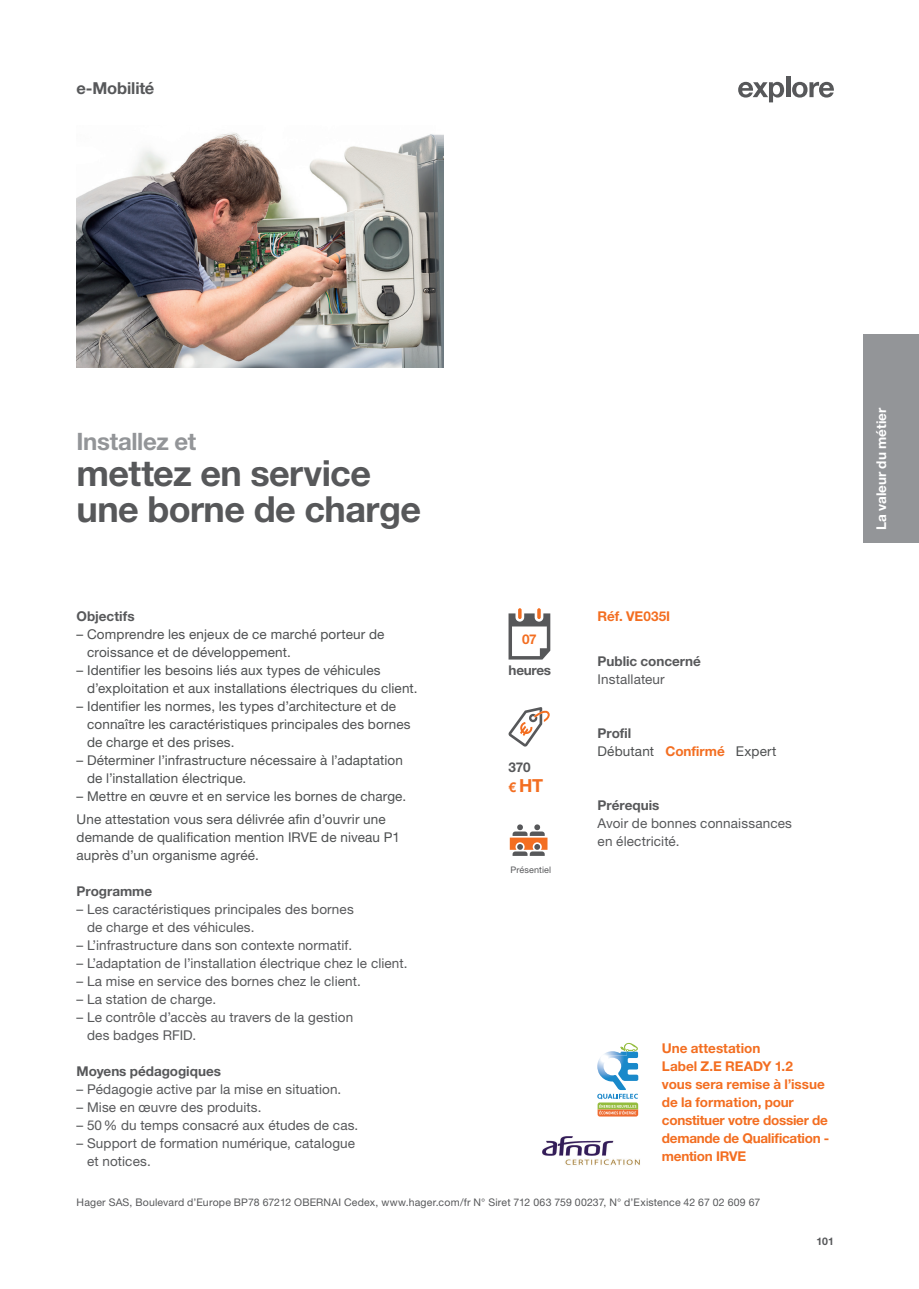
<style>
.page{position:relative;width:919px;height:1289px;background:#fff}
.page>*{position:absolute;margin:0;border:0;box-sizing:border-box;transform-origin:0 0}
.t1{font:700 36px/36px "Helvetica Neue LTW1 G";letter-spacing:-.015em;color:#57585a}
.t2{font:700 24px "Helvetica Neue LTW1 G";letter-spacing:-.015em;color:#939598}
.t3{font:700 18px "Helvetica Neue LTW1 G";color:#f36e21}
.t4{font:700 16.5px "Helvetica Neue LTW1 G";letter-spacing:-.01em;color:#57585a}
.t5{font:13.5px/18px "Helvetica Neue LTW1 G";letter-spacing:.01em;color:#4e5051}
.t6{font:13.5px/18px "Helvetica Neue LTW1 G";letter-spacing:.01em;color:#57585a}
.t7{font:700 13.5px/18px "Helvetica Neue LTW1 G";letter-spacing:-.02em;color:#f36e21}
.t8{font:700 13.5px "Helvetica Neue LTW1 G";color:#57585a}
.t9{font:700 13.5px "Helvetica Neue LTW1 G";color:#fff}
.t10{font:700 13.5px "Helvetica Neue LTW1 G";letter-spacing:.005em;color:#f36e21}
.t11{font:10.5px "Helvetica Neue LTW1 G";letter-spacing:.015em;color:#57585a}
.t12{font:700 10.5px "Helvetica Neue LTW1 G";color:#57585a}
.t13{font:9px "Helvetica Neue LTW1 G";letter-spacing:.01em;color:#57585a}
.s1{font-size:13.5px}
.s2{font-weight:700;color:#57585a}
.s3{font-weight:700;color:#f36e21}
</style>
<div class="page">
<img style="left:77px;top:132px;width:366px;height:236px">
<svg style="left:738px;top:82px;width:46px;height:20px"></svg>
<div style="left:785px;top:77px;width:5px;height:20px;background:#57585a"></div>
<svg style="left:792px;top:82px;width:41px;height:16px"></svg>
<svg style="left:508px;top:608px;width:42px;height:51px"></svg>
<svg style="left:508px;top:707px;width:41px;height:39px"></svg>
<svg style="left:509px;top:824px;width:38px;height:31px"></svg>
<div style="left:863px;top:334px;width:55px;height:208px;background:#939598"></div>
<svg style="left:597px;top:1042px;width:41px;height:74px"></svg>
<img style="left:602px;top:1051px;width:24px;height:4px">
<img style="left:542px;top:1136px;width:98px;height:29px">
<p class="t4" style="left:77px;top:78px;width:79px">e-Mobilité</p>
<h2 class="t2" style="left:77px;top:426px;width:121px">Installez et</h2>
<h1 class="t1" style="left:77px;top:455px;width:346px">mettez en service une borne de charge</h1>
<p class="t8" style="left:77px;top:608px;width:59px">Objectifs</p>
<p class="t5" style="left:87px;top:625px;width:299px;text-indent:-11px">– Comprendre les enjeux de ce marché porteur de croissance et de développement.</p>
<p class="t5" style="left:87px;top:661px;width:332px;text-indent:-11px">– Identifier les besoins liés aux types de véhicules d’exploitation et aux installations électriques du client.</p>
<p class="t5" style="left:87px;top:697px;width:325px;text-indent:-11px">– Identifier les normes, les types d’architecture et de connaître les caractéristiques principales des bornes de charge et des prises.</p>
<p class="t5" style="left:87px;top:751px;width:317px;text-indent:-11px">– Déterminer l’infrastructure nécessaire à l’adaptation de l’installation électrique.</p>
<p class="t5" style="left:77px;top:785px;width:331px;line-height:22.5px">– Mettre en œuvre et en service les bornes de charge.<br>Une attestation vous sera délivrée afin d’ouvrir une</p>
<p class="t5" style="left:77px;top:827px;width:325px">demande de qualification mention IRVE de niveau P1 auprès d’un organisme agréé.</p>
<p class="t8" style="left:77px;top:882px;width:77px">Programme</p>
<p class="t6" style="left:87px;top:899px;width:268px;text-indent:-11px">– Les caractéristiques principales des bornes de charge et des véhicules.</p>
<p class="t6" style="left:77px;top:935px;width:277px">– L’infrastructure dans son contexte normatif.</p>
<p class="t6" style="left:77px;top:953px;width:332px">– L’adaptation de l’installation électrique chez le client.</p>
<p class="t6" style="left:77px;top:971px;width:286px">– La mise en service des bornes chez le client.</p>
<p class="t6" style="left:77px;top:989px;width:141px">– La station de charge.</p>
<p class="t6" style="left:87px;top:1007px;width:267px;text-indent:-11px">– Le contrôle d’accès au travers de la gestion des badges RFID.</p>
<p class="t8" style="left:77px;top:1062px;width:146px">Moyens pédagogiques</p>
<p class="t6" style="left:77px;top:1079px;width:266px">– Pédagogie active par la mise en situation.</p>
<p class="t6" style="left:77px;top:1097px;width:186px">– Mise en œuvre des produits.</p>
<p class="t6" style="left:77px;top:1115px;width:283px">– 50% du temps consacré aux études de cas.</p>
<p class="t6" style="left:87px;top:1133px;width:269px;text-indent:-11px">– Support de formation numérique, catalogue et notices.</p>
<p class="t7" style="left:522px;top:629px;width:16px">07</p>
<p class="t8" style="left:508px;top:662px;width:44px">heures</p>
<p class="t8" style="left:508px;top:759px;width:23px">370</p>
<h3 class="t3" style="left:508px;top:774px;width:36px"><span class="s1">€</span> HT</h3>
<p class="t13" style="left:510px;top:864px;width:42px">Présentiel</p>
<p class="t10" style="left:597px;top:608px;width:74px">Réf. VE035I</p>
<p class="t8" style="left:597px;top:653px;width:105px">Public concerné</p>
<p class="t6" style="left:597px;top:670px;width:69px">Installateur</p>
<p class="t5" style="left:597px;top:724px;width:180px"><span class="s2">Profil<br></span>Débutant <span class="s3">Confirmé</span> Expert</p>
<p class="t8" style="left:597px;top:797px;width:63px">Prérequis</p>
<p class="t6" style="left:597px;top:814px;width:196px">Avoir de bonnes connaissances en électricité.</p>
<p class="t7" style="left:662px;top:1039px;width:169px">Une attestation<br>Label Z.E READY 1.2<br>vous sera remise à l’issue de la formation, pour constituer votre dossier de demande de Qualification - mention IRVE</p>
<p class="t11" style="left:77px;top:1196px;width:685px">Hager SAS, Boulevard d’Europe BP78 67212 OBERNAI Cedex, www.hager.com/fr N° Siret 712 063 759 00237, N° d’Existence 42 67 02 609 67</p>
<p class="t12" style="left:816px;top:1235px;width:19px">101</p>
<p class="t9" style="left:872px;top:530px;width:123px;rotate:-90deg">La valeur du métier</p>
</div>
